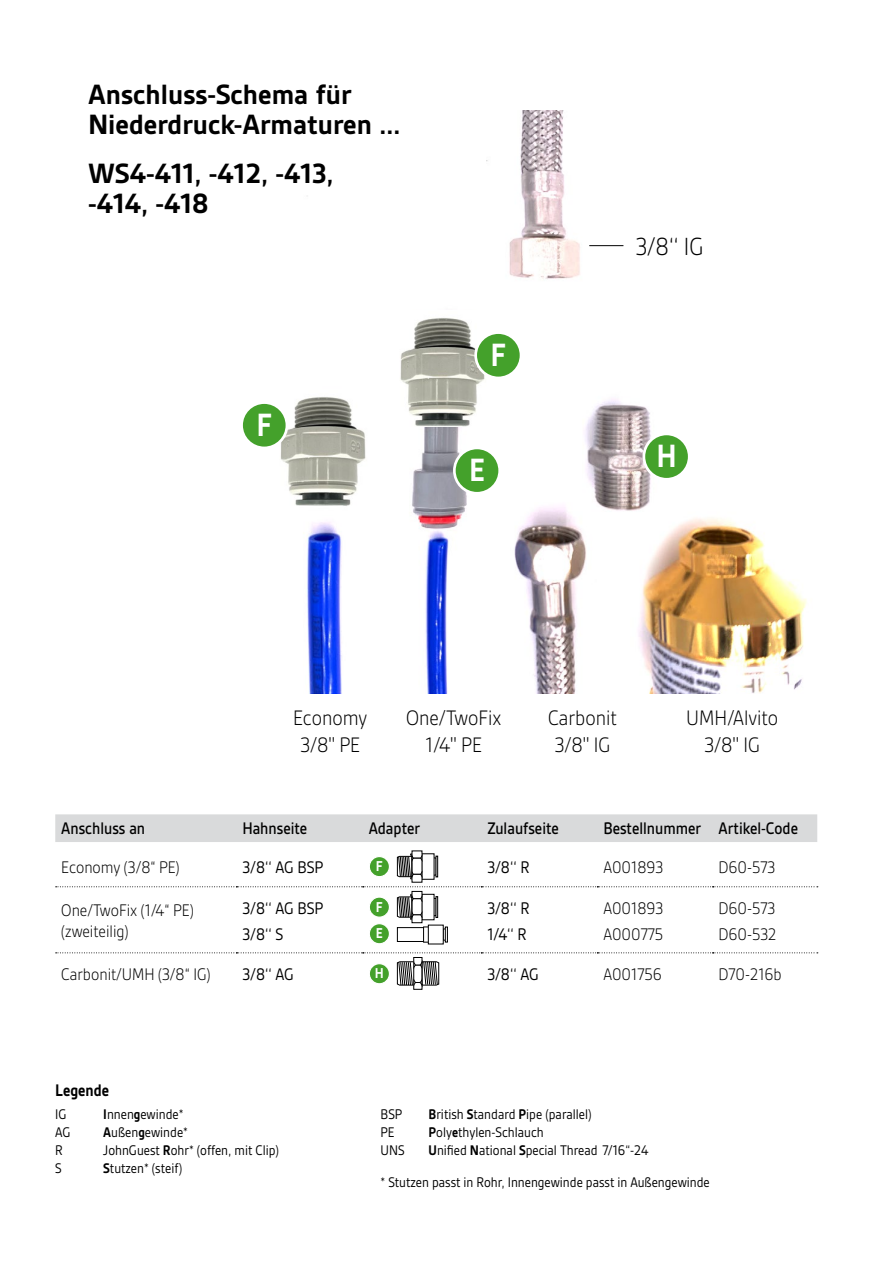
<style>
.page{position:relative;width:893px;height:1263px;background:#fff}
.page>*{position:absolute;margin:0;border:0;box-sizing:border-box;transform-origin:0 0}
.t1{font:700 34.65px "Gesta";color:#fff;scale:.9 1}
.t2{font:700 30px/30px "Gesta";color:#000}
.t3{font:300 26.7px "Gesta";color:#000;scale:.9 1}
.t4{font:300 22.5px/27px "Gesta";color:#000;text-align:center;scale:.9 1}
.t5{font:300 18px/21.6px "Gesta";color:#000;scale:.9 1}
.t6{font:500 18px "Gesta";color:#000;scale:.9 1}
.t7{font:18px "Gesta";letter-spacing:-.01em;color:#000;scale:.9 1}
.t8{font:700 18px "Gesta";color:#000;scale:.9 1}
.t9{font:700 15.3px "Gesta";color:#fff;scale:.9 1}
.t10{font:15px "Gesta";color:#000;scale:.9 1}
.s1{font-weight:700}
</style>
<div class="page">
<img style="left:307px;top:110px;width:500px;height:583px">
<hr style="left:589px;top:245px;width:34px;height:1px;background:#000">
<div style="left:454px;top:448px;width:46px;height:45px;background:#44a12b;border-radius:50%"></div>
<div style="left:453px;top:447px;width:48px;height:48px;border:3px solid #fff;border-radius:50%"></div>
<div style="left:644px;top:434px;width:45px;height:45px;background:#44a12b;border-radius:50%"></div>
<div style="left:643px;top:433px;width:48px;height:48px;border:3px solid #fff;border-radius:50%"></div>
<div style="left:55px;top:814px;width:762px;height:28px;background:#d9dadb"></div>
<svg style="left:56px;top:952px;width:762px;height:1px"></svg>
<svg style="left:56px;top:886px;width:762px;height:1px"></svg>
<div style="left:369px;top:856px;width:20px;height:21px;background:#44a12b;border-radius:50%"></div>
<div style="left:369px;top:856px;width:21px;height:21px;border:1px solid #fff;border-radius:50%"></div>
<div style="left:436px;top:856px;width:2px;height:21px;border:1px solid #000"></div>
<svg style="left:397px;top:853px;width:26px;height:27px"></svg>
<div style="left:369px;top:897px;width:20px;height:20px;background:#44a12b;border-radius:50%"></div>
<div style="left:369px;top:896px;width:21px;height:22px;border:1px solid #fff;border-radius:50%"></div>
<div style="left:412px;top:891px;width:10px;height:32px;border:1px solid #000"></div>
<div style="left:369px;top:924px;width:20px;height:20px;background:#44a12b;border-radius:50%"></div>
<div style="left:369px;top:923px;width:21px;height:21px;border:1px solid #fff;border-radius:50%"></div>
<div style="left:445px;top:927px;width:3px;height:15px;border:1px solid #000"></div>
<svg style="left:397px;top:894px;width:50px;height:51px"></svg>
<div style="left:369px;top:964px;width:20px;height:20px;background:#44a12b;border-radius:50%"></div>
<div style="left:369px;top:963px;width:21px;height:21px;border:1px solid #fff;border-radius:50%"></div>
<div style="left:413px;top:957px;width:9px;height:33px;border:1px solid #000"></div>
<svg style="left:397px;top:959px;width:42px;height:29px"></svg>
<img style="left:280px;top:390px;width:94px;height:124px">
<img style="left:390px;top:311px;width:103px;height:115px">
<div style="left:242px;top:403px;width:45px;height:45px;background:#44a12b;border-radius:50%"></div>
<div style="left:240px;top:401px;width:48px;height:48px;border:3px solid #fff;border-radius:50%"></div>
<div style="left:476px;top:333px;width:45px;height:45px;background:#44a12b;border-radius:50%"></div>
<div style="left:474px;top:331px;width:48px;height:48px;border:3px solid #fff;border-radius:50%"></div>
<h2 class="t2" style="left:88px;top:79px;width:314px">Anschluss-Schema für<br>Niederdruck-Armaturen ...</h2>
<h2 class="t2" style="left:88px;top:158px;width:247px">WS4-411, -412, -413, -414, -418</h2>
<h1 class="t1" style="left:256px;top:405px;width:19px">F</h1>
<h1 class="t1" style="left:490px;top:335px;width:19px">F</h1>
<h1 class="t1" style="left:469px;top:450px;width:19px">E</h1>
<h3 class="t3" style="left:636px;top:231px;width:77px">3/8‘‘ IG</h3>
<h1 class="t1" style="left:656px;top:436px;width:24px">H</h1>
<h3 class="t4" style="left:293px;top:704px;width:84px">Economy<br>3/8'' PE</h3>
<h3 class="t4" style="left:406px;top:704px;width:107px">One/TwoFix<br>1/4'' PE</h3>
<h3 class="t4" style="left:548px;top:704px;width:78px;text-align:left">Carbonit<br>3/8'' IG</h3>
<h3 class="t4" style="left:686px;top:704px;width:104px">UMH/Alvito<br>3/8'' IG</h3>
<p class="t6" style="left:61px;top:817px;width:95px">Anschluss an</p>
<p class="t6" style="left:242px;top:817px;width:74px">Hahnseite</p>
<p class="t6" style="left:369px;top:817px;width:59px">Adapter</p>
<p class="t6" style="left:487px;top:817px;width:81px">Zulaufseite</p>
<p class="t6" style="left:603px;top:817px;width:218px">Bestellnummer Artikel-Code</p>
<p class="t5" style="left:61px;top:856px;width:133px">Economy (3/8“ PE)</p>
<p class="t7" style="left:242px;top:857px;width:91px">3/8‘‘ AG BSP</p>
<p class="t9" style="left:376px;top:858px;width:9px">F</p>
<p class="t7" style="left:487px;top:857px;width:48px">3/8‘‘ R</p>
<p class="t5" style="left:603px;top:856px;width:68px">A001893</p>
<p class="t5" style="left:719px;top:856px;width:64px">D60-573</p>
<p class="t5" style="left:61px;top:899px;width:149px">One/TwoFix (1/4“ PE) (zweiteilig)</p>
<p class="t7" style="left:242px;top:898px;width:91px">3/8‘‘ AG BSP</p>
<p class="t9" style="left:376px;top:898px;width:9px">F</p>
<p class="t7" style="left:487px;top:898px;width:48px">3/8‘‘ R</p>
<p class="t5" style="left:603px;top:897px;width:68px">A001893</p>
<p class="t5" style="left:719px;top:897px;width:64px">D60-573</p>
<p class="t7" style="left:242px;top:924px;width:47px">3/8‘‘ S</p>
<p class="t9" style="left:376px;top:925px;width:9px">E</p>
<p class="t7" style="left:487px;top:924px;width:45px">1/4‘‘ R</p>
<p class="t5" style="left:603px;top:923px;width:68px">A000775</p>
<p class="t5" style="left:719px;top:923px;width:66px">D60-532</p>
<p class="t5" style="left:61px;top:963px;width:167px">Carbonit/UMH (3/8“ IG)</p>
<p class="t7" style="left:242px;top:964px;width:59px">3/8‘‘ AG</p>
<p class="t9" style="left:375px;top:965px;width:12px">H</p>
<p class="t7" style="left:487px;top:964px;width:59px">3/8‘‘ AG</p>
<p class="t5" style="left:603px;top:963px;width:66px">A001756</p>
<p class="t5" style="left:719px;top:963px;width:72px">D70-216b</p>
<p class="t8" style="left:55px;top:1080px;width:61px">Legende</p>
<p class="t10" style="left:55px;top:1105px;width:14px">IG</p>
<p class="t10" style="left:103px;top:1105px;width:91px"><span class="s1">I</span>nnen<span class="s1">g</span>ewinde*</p>
<p class="t10" style="left:55px;top:1123px;width:18px">AG</p>
<p class="t10" style="left:103px;top:1123px;width:96px"><span class="s1">A</span>ußen<span class="s1">g</span>ewinde*</p>
<p class="t10" style="left:55px;top:1141px;width:10px">R</p>
<p class="t10" style="left:103px;top:1141px;width:197px">JohnGuest <span class="s1">R</span>ohr* (offen, mit Clip)</p>
<p class="t10" style="left:55px;top:1159px;width:9px">S</p>
<p class="t10" style="left:103px;top:1159px;width:89px"><span class="s1">S</span>tutzen* (steif)</p>
<p class="t10" style="left:381px;top:1105px;width:26px">BSP</p>
<p class="t10" style="left:429px;top:1105px;width:183px"><span class="s1">B</span>ritish <span class="s1">S</span>tandard <span class="s1">P</span>ipe (parallel)</p>
<p class="t10" style="left:381px;top:1123px;width:17px">PE</p>
<p class="t10" style="left:429px;top:1123px;width:129px"><span class="s1">P</span>oly<span class="s1">e</span>thylen-Schlauch</p>
<p class="t10" style="left:381px;top:1141px;width:28px">UNS</p>
<p class="t10" style="left:429px;top:1141px;width:246px"><span class="s1">U</span>nified <span class="s1">N</span>ational <span class="s1">S</span>pecial Thread 7/16‘‘-24</p>
<p class="t10" style="left:381px;top:1174px;width:367px">* Stutzen passt in Rohr, Innengewinde passt in Außengewinde</p>
</div>
